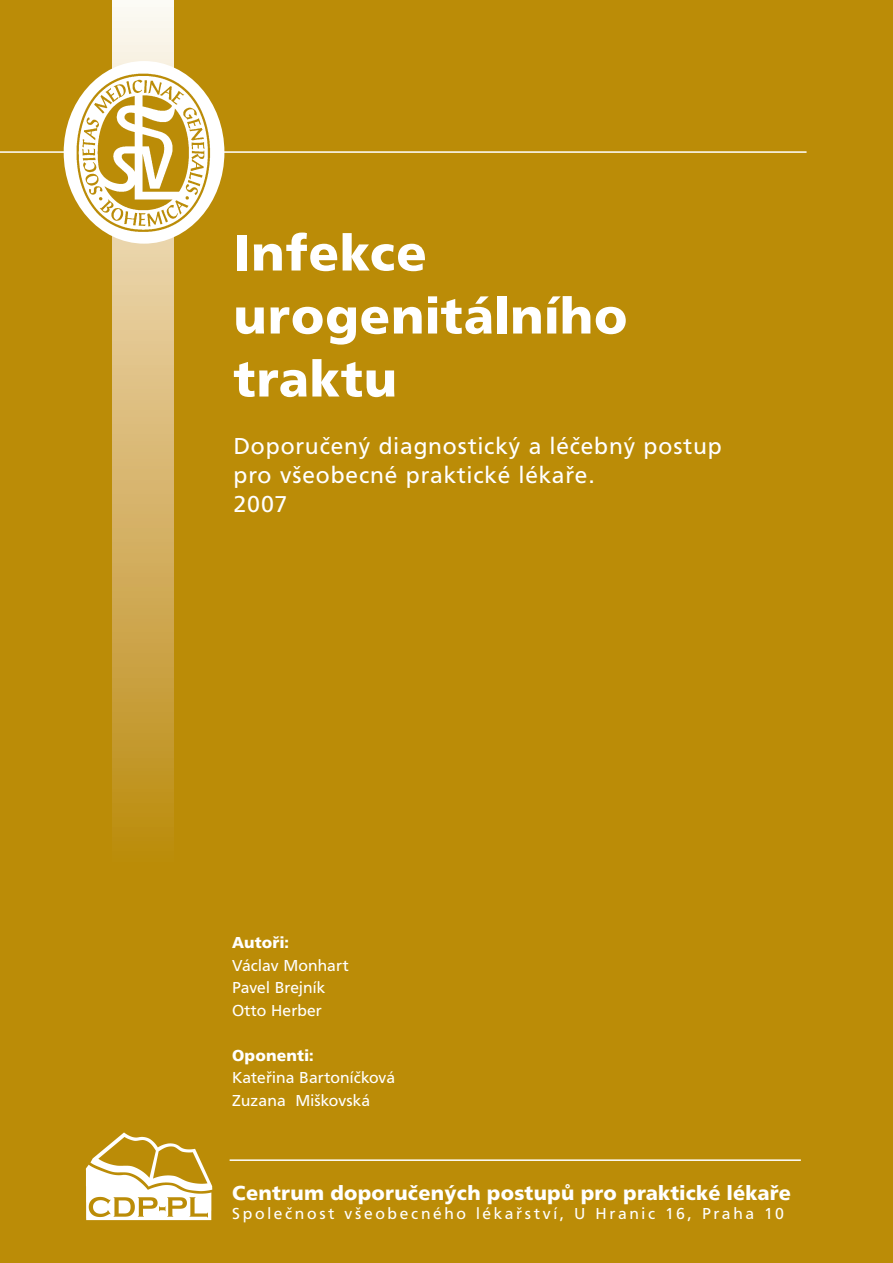
<style>
.page{position:relative;width:893px;height:1263px;background:#bb8c07}
.page>*{position:absolute;margin:0;border:0;box-sizing:border-box;transform-origin:0 0}
.t1{font:700 52.5px/63px "Frutus TEE";letter-spacing:.015em;color:#fff}
.t2{font:24px/28.8px "Frutus TEE";letter-spacing:.04em;color:#fff}
.t3{font:700 21px "Frutus TEE";letter-spacing:.01em;color:#fff}
.t4{font:16.5px/22.5px "Frutus TEE";letter-spacing:.01em;color:#fff}
.t5{font:16.5px "Frutus TEE";letter-spacing:.165em;color:#fff}
.t6{font:700 16.5px "Frutus TEE";letter-spacing:.01em;color:#fff}
</style>
<div class="page">
<hr style="left:0;top:151px;width:806px;height:2px;background:#fff">
<hr style="left:230px;top:1159px;width:571px;height:2px;background:#fff">
<svg style="left:112px;top:0;width:62px;height:834px;background:#d7b76e"></svg>
<div style="left:64px;top:61px;width:160px;height:183px;background:#fff;border-radius:50%"></div>
<img style="left:85px;top:1132px;width:128px;height:89px">
<img style="left:76px;top:73px;width:135px;height:160px">
<h1 class="t1" style="left:233px;top:222px;width:396px">Infekce urogenitálního traktu</h1>
<h2 class="t2" style="left:233px;top:432px;width:490px">Doporučený diagnostický a léčebný postup pro všeobecné praktické lékaře.<br>2007</h2>
<p class="t6" style="left:232px;top:933px;width:58px">Autoři:</p>
<p class="t4" style="left:232px;top:954px;width:118px">Václav Monhart<br>Pavel Brejník<br>Otto Herber</p>
<p class="t6" style="left:232px;top:1046px;width:83px">Oponenti:</p>
<p class="t4" style="left:232px;top:1066px;width:164px">Kateřina Bartoníčková<br>Zuzana Miškovská</p>
<p class="t3" style="left:232px;top:1180px;width:560px">Centrum doporučených postupů pro praktické lékaře</p>
<p class="t5" style="left:232px;top:1204px;width:553px">Společnost všeobecného lékařství, U Hranic 16, Praha 10</p>
</div>
